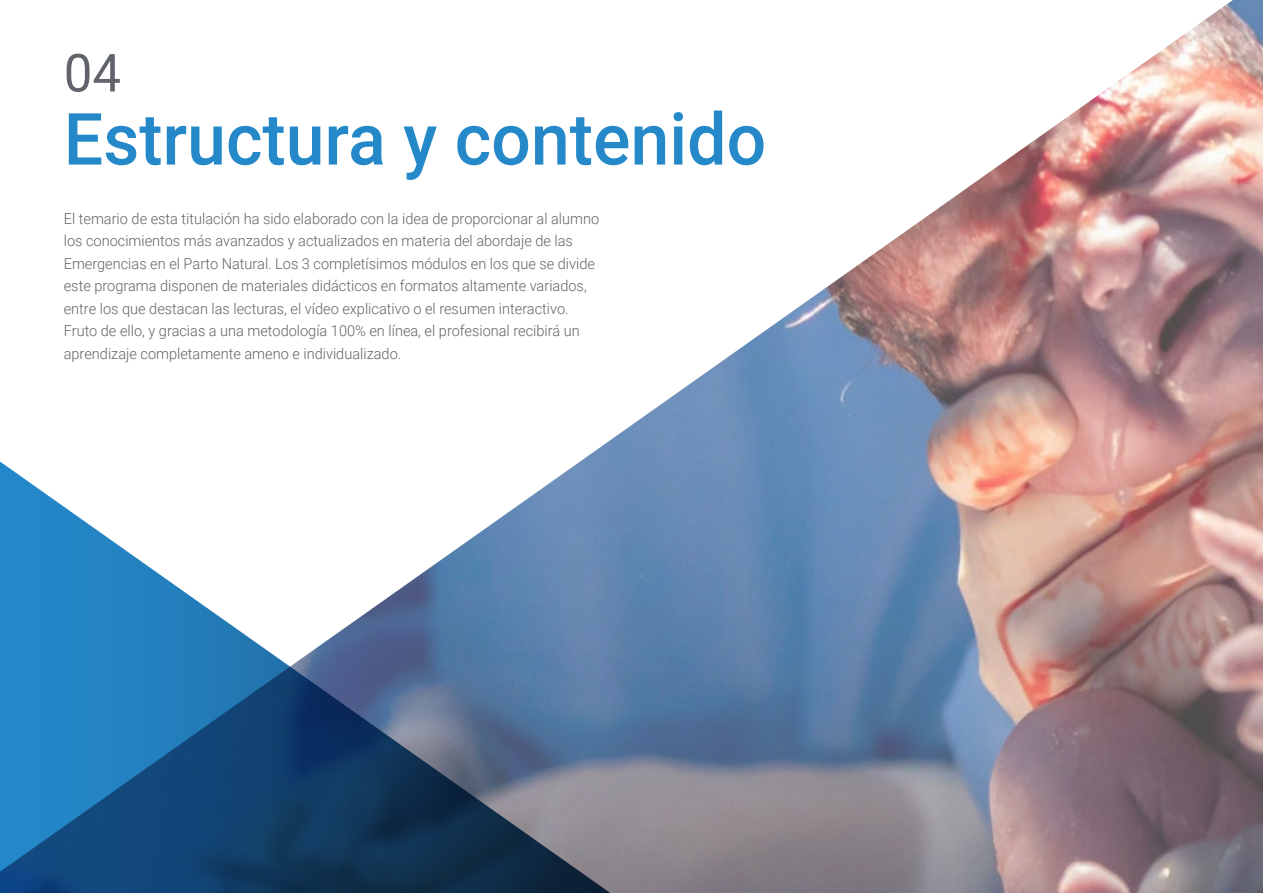
<style>
.page{position:relative;width:1263px;height:893px;background:#fff}
.page>*{position:absolute;margin:0;border:0;box-sizing:border-box;transform-origin:0 0}
.t1{font:500 72px "Roboto";color:#2488c9}
.t2{font:52.5px "Roboto";color:#61646a}
.t3{font:300 15px/22.5px "Roboto";color:#61646a}
</style>
<div class="page">
<img style="left:602px;top:0;width:661px;height:893px">
<svg style="left:0;top:446px;width:640px;height:447px"></svg>
<h2 class="t2" style="left:64px;top:36px;width:59px">04</h2>
<h1 class="t1" style="left:64px;top:89px;width:704px">Estructura y contenido</h1>
<p class="t3" style="left:64px;top:207px;width:537px">El temario de esta titulación ha sido elaborado con la idea de proporcionar al alumno los conocimientos más avanzados y actualizados en materia del abordaje de las Emergencias en el Parto Natural. Los 3 completísimos módulos en los que se divide este programa disponen de materiales didácticos en formatos altamente variados, entre los que destacan las lecturas, el vídeo explicativo o el resumen interactivo.<br>Fruto de ello, y gracias a una metodología 100% en línea, el profesional recibirá un aprendizaje completamente ameno e individualizado.</p>
</div>
